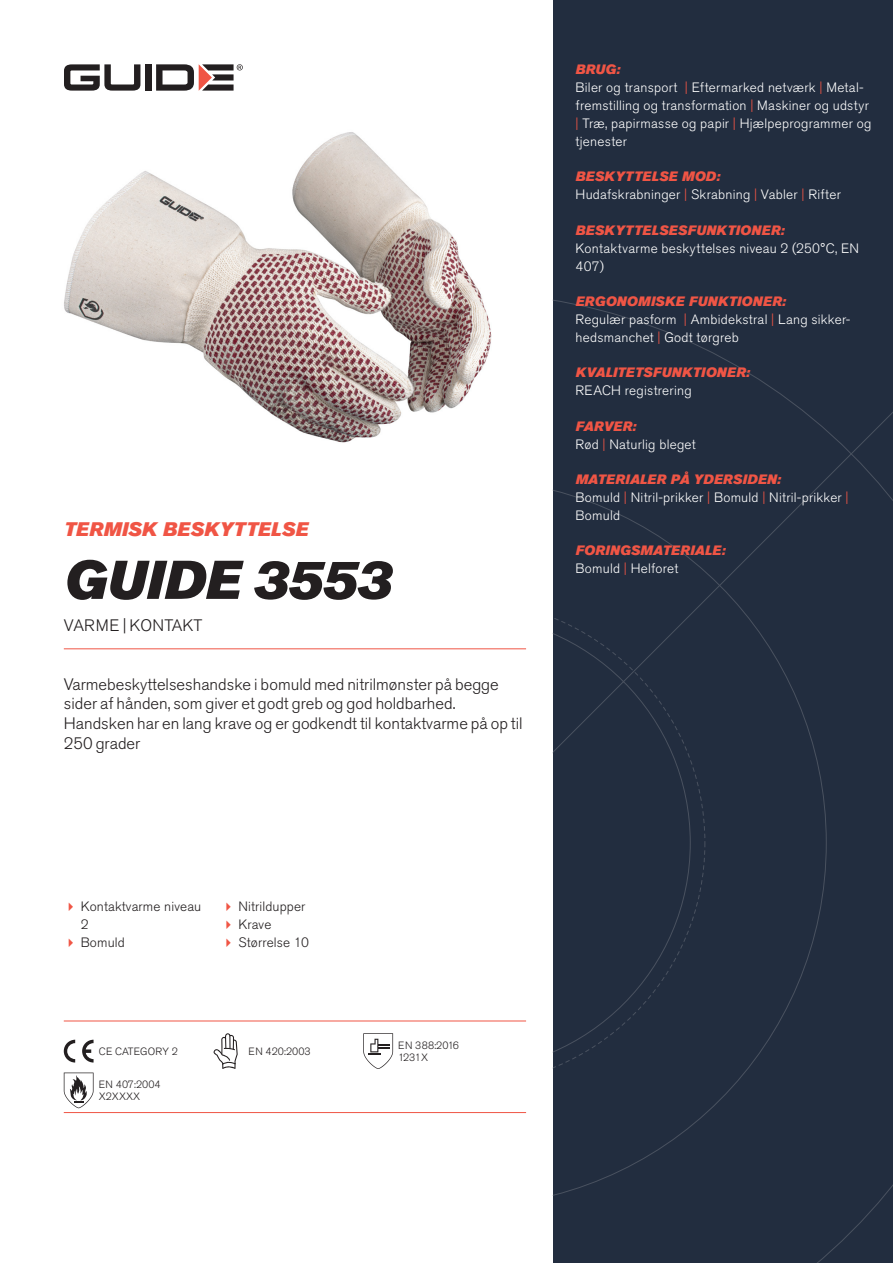
<style>
.page{position:relative;width:893px;height:1263px;background:#fff}
.page>*{position:absolute;margin:0;border:0;box-sizing:border-box;transform-origin:0 0}
.Rubrik{font:italic 54px "Akzidenz Grotesk Pro Super";color:#231f20}
.Överrubrik{font:italic 19.5px "Akzidenz Grotesk Pro Super";letter-spacing:.01em;color:#f05545}
.Ingress{font:300 16.5px/19.8px "Akzidenz Grotesk Pro";color:#231f20}
.Product_-_AltSegment{font:300 16.5px "Akzidenz Grotesk Pro";letter-spacing:.01em;color:#231f20}
.Produkt_-_Brödtext{font:300 13.5px/18px "Akzidenz Grotesk Pro";letter-spacing:.02em;color:#fff}
.Produkt_-_Namn{font:italic 13.5px "Akzidenz Grotesk Pro Super";letter-spacing:.015em;color:#f05545}
.t1{font:300 13.5px/18px "Akzidenz Grotesk Pro";letter-spacing:.01em;color:#231f20}
.t2{font:300 10.5px "Akzidenz Grotesk Pro";color:#231f20}
.s1{color:#f05545}
</style>
<div class="page">
<div style="left:145px;top:64px;width:7px;height:27px;background:#231f20"></div>
<svg style="left:156px;top:64px;width:87px;height:27px"></svg>
<svg style="left:64px;top:64px;width:76px;height:27px"></svg>
<div style="left:553px;top:0;width:340px;height:1263px;background:#222d3f"></div>
<svg style="left:553px;top:300px;width:340px;height:963px"></svg>
<hr style="left:64px;top:1021px;width:462px;height:1px;background:#f05545">
<hr style="left:64px;top:1112px;width:462px;height:1px;background:#f05545">
<svg style="left:64px;top:1040px;width:11px;height:22px"></svg>
<svg style="left:82px;top:1040px;width:12px;height:22px"></svg>
<svg style="left:214px;top:1033px;width:24px;height:36px"></svg>
<svg style="left:363px;top:1033px;width:30px;height:36px"></svg>
<svg style="left:64px;top:1072px;width:30px;height:36px"></svg>
<img style="left:64px;top:132px;width:428px;height:311px">
<hr style="left:64px;top:648px;width:462px;height:1px;background:#f05545">
<p class="Överrubrik" style="left:64px;top:517px;width:246px">TERMISK BESKYTTELSE</p>
<p class="Rubrik" style="left:64px;top:545px;width:329px">GUIDE 3553</p>
<p class="Product_-_AltSegment" style="left:64px;top:615px;width:140px">VARME | KONTAKT</p>
<p class="Ingress" style="left:64px;top:674px;width:460px">Varmebeskyttelseshandske i bomuld med nitrilmønster på begge sider af hånden, som giver et godt greb og god holdbarhed.<br>Handsken har en lang krave og er godkendt til kontaktvarme på op til 250 grader</p>
<p class="Produkt_-_Namn" style="left:576px;top:60px;width:46px">BRUG:</p>
<p class="Produkt_-_Brödtext" style="left:576px;top:78px;width:297px">Biler og transport <span class="s1">|</span> Eftermarked netværk <span class="s1">|</span> Metal&shy;fremstilling og transformation <span class="s1">|</span> Maskiner og udstyr <span class="s1">|</span> Træ, papirmasse og papir <span class="s1">|</span> Hjælpeprogrammer og tjenester</p>
<p class="Produkt_-_Namn" style="left:576px;top:168px;width:146px">BESKYTTELSE MOD:</p>
<p class="Produkt_-_Brödtext" style="left:576px;top:186px;width:267px">Hudafskrabninger <span class="s1">|</span> Skrabning <span class="s1">|</span> Vabler <span class="s1">|</span> Rifter</p>
<p class="Produkt_-_Namn" style="left:576px;top:221px;width:210px">BESKYTTELSESFUNKTIONER:</p>
<p class="Produkt_-_Brödtext" style="left:576px;top:239px;width:285px">Kontaktvarme beskyttelses niveau 2 (250°C, EN<br>407)</p>
<p class="Produkt_-_Namn" style="left:576px;top:292px;width:212px">ERGONOMISKE FUNKTIONER:</p>
<p class="Produkt_-_Brödtext" style="left:576px;top:310px;width:276px">Regulær pasform <span class="s1">|</span> Ambidekstral <span class="s1">|</span> Lang sikker&shy;hedsmanchet <span class="s1">|</span> Godt tørgreb</p>
<p class="Produkt_-_Namn" style="left:576px;top:364px;width:176px">KVALITETSFUNKTIONER:</p>
<p class="Produkt_-_Brödtext" style="left:576px;top:382px;width:118px">REACH registrering</p>
<p class="Produkt_-_Namn" style="left:576px;top:417px;width:62px">FARVER:</p>
<p class="Produkt_-_Brödtext" style="left:576px;top:435px;width:122px">Rød <span class="s1">|</span> Naturlig bleget</p>
<p class="Produkt_-_Namn" style="left:576px;top:470px;width:207px">MATERIALER PÅ YDERSIDEN:</p>
<p class="Produkt_-_Brödtext" style="left:576px;top:488px;width:275px">Bomuld <span class="s1">|</span> Nitril-prikker <span class="s1">|</span> Bomuld <span class="s1">|</span> Nitril-prikker <span class="s1">|<br></span>Bomuld</p>
<p class="Produkt_-_Namn" style="left:576px;top:542px;width:151px">FORINGSMATERIALE:</p>
<p class="Produkt_-_Brödtext" style="left:576px;top:560px;width:104px">Bomuld <span class="s1">|</span> Helforet</p>
<p class="t1" style="left:81px;top:897px;width:122px">Kontaktvarme niveau<br>2</p>
<p class="t1" style="left:81px;top:933px;width:45px">Bomuld</p>
<p class="t1" style="left:238px;top:897px;width:69px">Nitrildupper</p>
<p class="t1" style="left:238px;top:915px;width:34px">Krave</p>
<p class="t1" style="left:238px;top:933px;width:72px">Størrelse 10</p>
<p class="t2" style="left:99px;top:1044px;width:81px">CE CATEGORY 2</p>
<p class="t2" style="left:248px;top:1044px;width:64px">EN 420:2003</p>
<p class="t2" style="left:99px;top:1078px;width:63px">EN 407:2004</p>
<p class="t2" style="left:99px;top:1090px;width:43px">X2XXXX</p>
<p class="t2" style="left:398px;top:1038px;width:62px">EN 388:2016</p>
<p class="t2" style="left:398px;top:1050px;width:31px">1231X</p>
</div>
